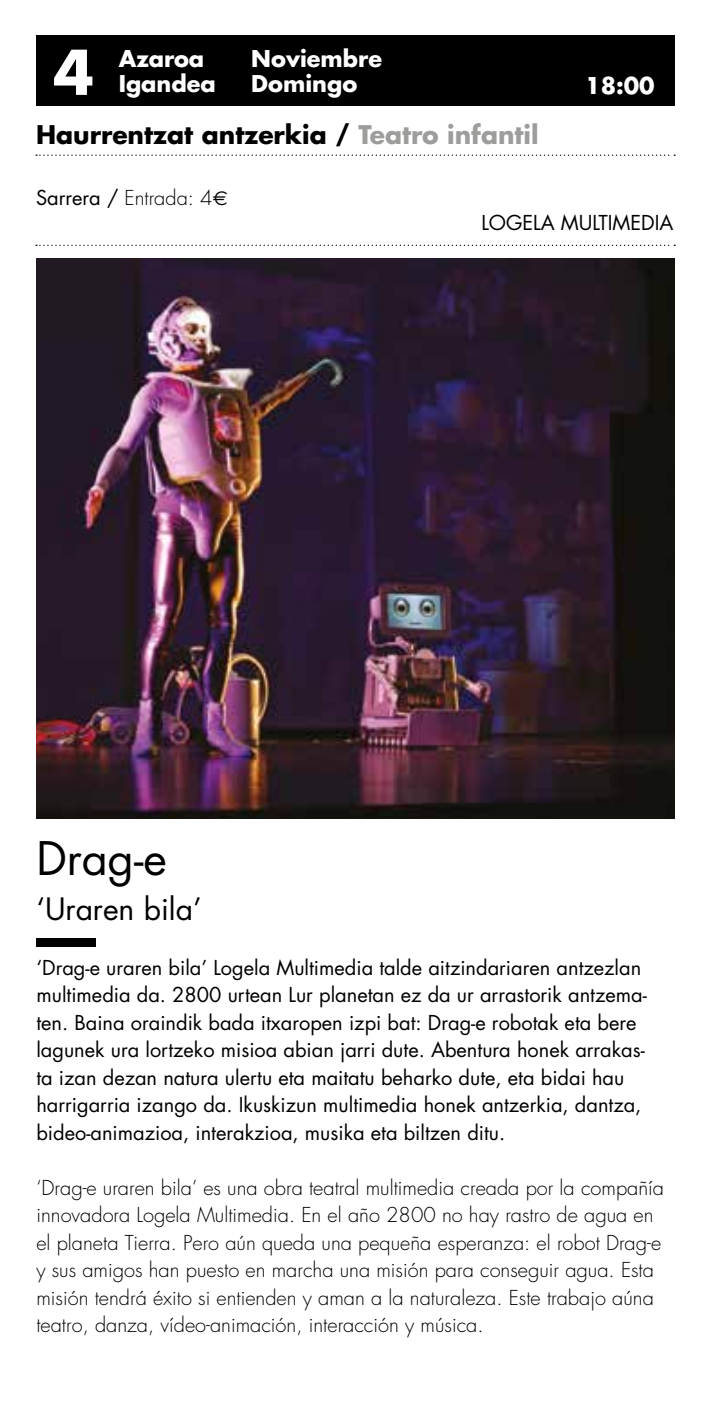
<style>
.page{position:relative;width:709px;height:1418px;background:#fff}
.page>*{position:absolute;margin:0;border:0;box-sizing:border-box;transform-origin:0 0}
.t1{font:700 60px "Futura Std";color:#fff}
.t2{font:45px "Futura Std";color:#000}
.t3{font:30px "Futura Std";color:#000}
.t4{font:700 25px "Futura Std";color:#000}
.t5{font:700 22.5px "Futura Std";color:#fff}
.t6{font:20px/27.5px "Futura Std";color:#000}
.t7{font:300 20px/27.5px "Futura Std";color:#000}
.s1{color:#9d9d9c}
.s2{font-weight:400}
.s3{font-family:"Euro Sans";font-weight:400}
</style>
<div class="page">
<img style="left:36px;top:258px;width:638px;height:561px">
<div style="left:36px;top:35px;width:638px;height:71px;background:#000"></div>
<svg style="left:36px;top:154px;width:639px;height:2px"></svg>
<svg style="left:36px;top:245px;width:639px;height:1px"></svg>
<div style="left:36px;top:938px;width:60px;height:9px;background:#000"></div>
<h1 class="t1" style="left:53px;top:32px;width:43px">4</h1>
<p class="t5" style="left:119px;top:43px;width:87px">Azaroa</p>
<p class="t5" style="left:251px;top:43px;width:132px">Noviembre</p>
<p class="t5" style="left:119px;top:68px;width:99px">Igandea</p>
<p class="t5" style="left:251px;top:68px;width:107px">Domingo</p>
<p class="t4" style="left:36px;top:118px;width:504px">Haurrentzat antzerkia / <span class="s1">Teatro infantil</span></p>
<p class="t7" style="left:36px;top:184px;width:193px"><span class="s2">Sarrera /</span> Entrada: 4<span class="s3">E</span></p>
<p class="t5" style="left:585px;top:70px;width:71px">18:00</p>
<p class="t6" style="left:481px;top:209px;width:194px">LOGELA MULTIMEDIA</p>
<h2 class="t2" style="left:36px;top:829px;width:132px">Drag-e</h2>
<h3 class="t3" style="left:36px;top:889px;width:167px">‘Uraren bila’</h3>
<p class="t6" style="left:36px;top:953px;width:612px">‘Drag-e uraren bila’ Logela Multimedia talde aitzindariaren antzezlan multimedia da. 2800 urtean Lur planetan ez da ur arrastorik antzema&shy;ten. Baina oraindik bada itxaropen izpi bat: Drag-e robotak eta bere lagunek ura lortzeko misioa abian jarri dute. Abentura honek arrakas&shy;ta izan dezan natura ulertu eta maitatu beharko dute, eta bidai hau harrigarria izango da. Ikuskizun multimedia honek antzerkia, dantza, bideo-animazioa, interakzioa, musika eta biltzen ditu.</p>
<p class="t7" style="left:36px;top:1174px;width:629px">‘Drag-e uraren bila’ es una obra teatral multimedia creada por la compañía innovadora Logela Multimedia. En el año 2800 no hay rastro de agua en el planeta Tierra. Pero aún queda una pequeña esperanza: el robot Drag-e y sus amigos han puesto en marcha una misión para conseguir agua. Esta misión tendrá éxito si entienden y aman a la naturaleza. Este trabajo aúna teatro, danza, vídeo-animación, interacción y música.</p>
</div>
